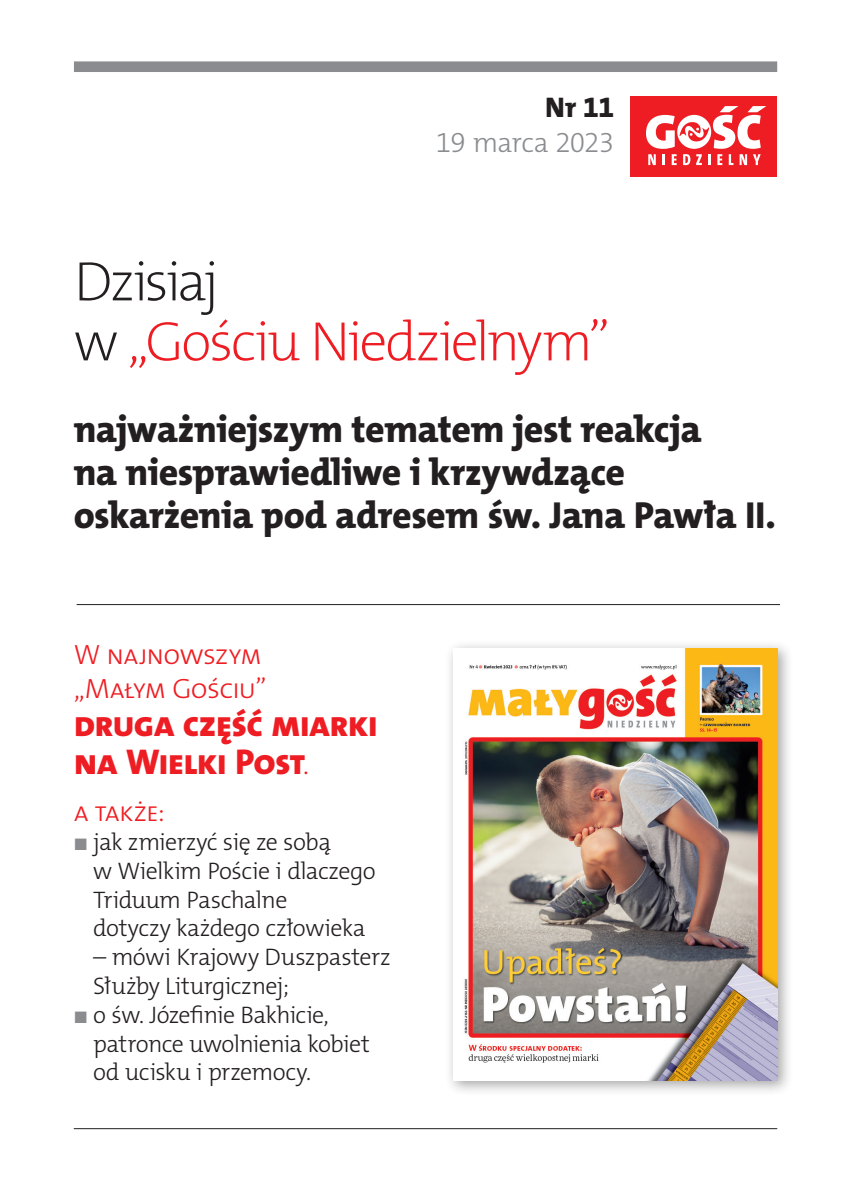
<style>
.page{position:relative;width:851px;height:1191px;background:#fff}
.page>*{position:absolute;margin:0;border:0;box-sizing:border-box;transform-origin:0 0}
.t1{font:56px/60px "The Mix HP2 Ex Lig";letter-spacing:-.05em;color:#ee1d23}
.t2{font:37.8px/43.2px "The Mix HP8 Ex Bld";letter-spacing:-.01em;color:#231f20}
.t3{font:36px/38px "The Mix HP8 Ex Bld";letter-spacing:-.025em;color:#ee1d23}
.t4{font:28.6px "The Mix HP8 Ex Bld";color:#231f20}
.t5{font:28px/33.6px "The Mix HP3 Lig";letter-spacing:-.03em;color:#ee1d23}
.t6{font:28px "The Mix HP3 Lig";letter-spacing:-.03em;color:#8a8c8f}
.t7{font:24px/28.8px "The Mix HP3 Lig";letter-spacing:-.03em;color:#231f20}
.s1{color:#231f20}
.s2{font-family:"The Mix HP3 Lig";font-size:28px}
.s3{font-family:"Freeday Narrow News";font-size:20px;color:#8a8c8f}
</style>
<div class="page">
<hr style="left:74px;top:1128px;width:703px;height:1px;background:#231f20">
<hr style="left:77px;top:604px;width:703px;height:1px;background:#231f20">
<div style="left:445px;top:640px;width:348px;height:457px;background:#231f20;opacity:.4"></div>
<img style="left:453px;top:648px;width:324px;height:432px">
<div style="left:74px;top:61px;width:703px;height:11px;background:#8a8c8f"></div>
<div style="left:630px;top:96px;width:147px;height:81px;background:#ee1d23"></div>
<svg style="left:646px;top:106px;width:120px;height:59px"></svg>
<p class="t4" style="left:545px;top:89px;width:70px">Nr 11</p>
<p class="t6" style="left:436px;top:125px;width:180px">19 marca 2023</p>
<h1 class="t1" style="left:74px;top:252px;width:537px"><span class="s1">Dzisiaj<br>w</span> „Gościu Niedzielnym”</h1>
<h2 class="t2" style="left:74px;top:407px;width:703px">najważniejszym tematem jest reakcja<br>na niesprawiedliwe i krzywdzące oskarżenia pod adresem św. Jana Pawła II.</h2>
<p class="t5" style="left:74px;top:638px;width:194px">W najnowszym „Małym Gościu”</p>
<h3 class="t3" style="left:74px;top:705px;width:306px">druga część miarki na Wielki Post<span class="s2">.</span></h3>
<p class="t5" style="left:74px;top:795px;width:93px">a także:</p>
<p class="t7" style="left:93px;top:827px;width:284px;text-indent:-19px"><span class="s3">•</span> jak zmierzyć się ze sobą<br>w Wielkim Poście i dlaczego<br>Triduum Paschalne<br>dotyczy każdego człowieka</p>
<p class="t7" style="left:93px;top:942px;width:299px">– mówi Krajowy Duszpasterz<br>Służby Liturgicznej;</p>
<p class="t7" style="left:93px;top:1000px;width:278px;text-indent:-19px"><span class="s3">•</span> o św. Józefinie Bakhicie, patronce uwolnienia kobiet od ucisku i przemocy.</p>
</div>
